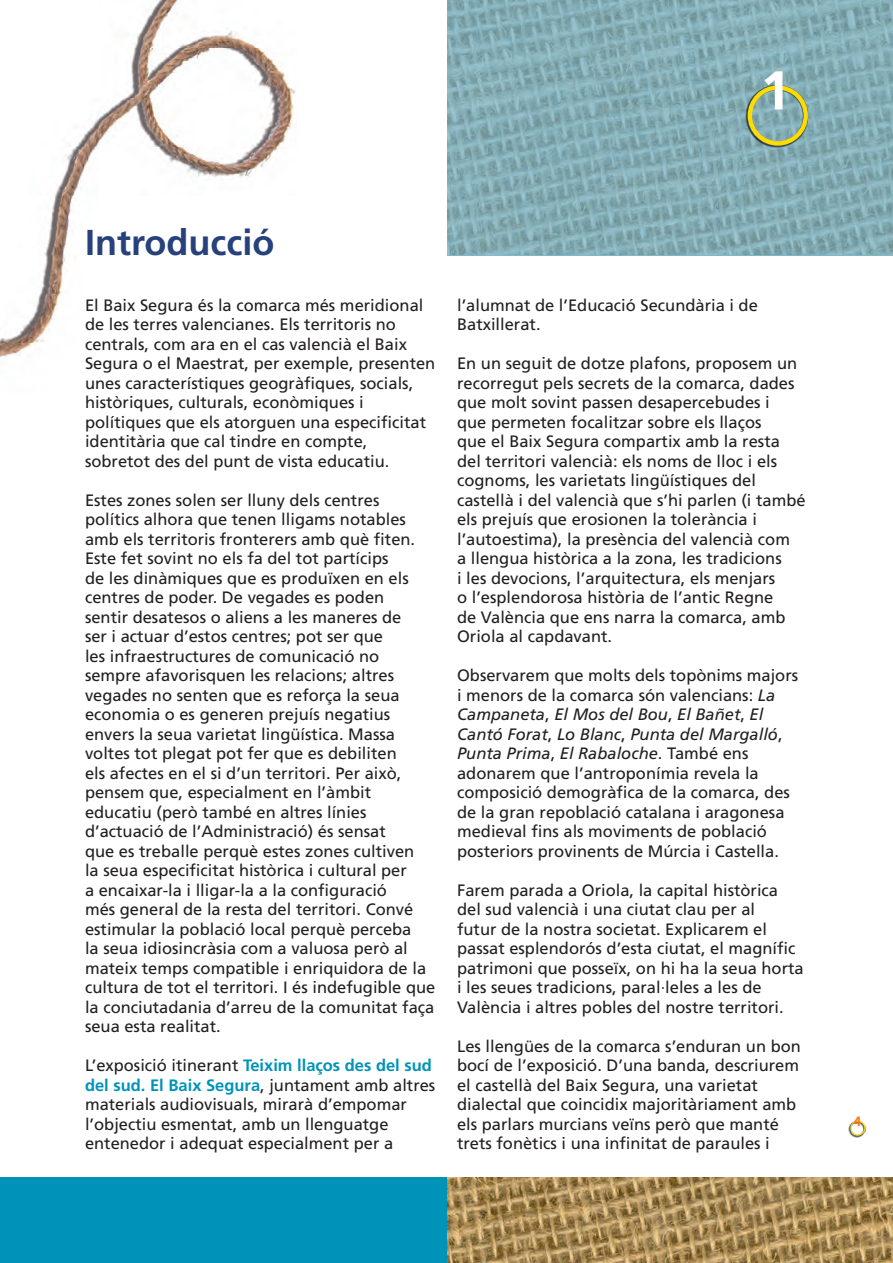
<style>
.page{position:relative;width:893px;height:1263px;background:#fff}
.page>*{position:absolute;margin:0;border:0;box-sizing:border-box;transform-origin:0 0}
.t1{font:700 54.75px "Frutiger";color:#fff}
.t2{font:700 36px "Frutiger";color:#27417c}
.t3{font:16.5px/19.5px "Frutiger";color:#231f20}
.t4{font:700 13.5px "Frutiger";color:#f47921}
.s1{font-weight:700;color:#0093ba}
.s2{font-style:italic}
</style>
<div class="page">
<img style="left:447px;top:0;width:446px;height:255px">
<img style="left:446px;top:1178px;width:447px;height:85px">
<div style="left:0;top:1178px;width:446px;height:85px;background:#0093ba"></div>
<img style="left:0;top:0;width:297px;height:358px">
<img style="left:849px;top:1121px;width:16px;height:16px">
<div style="left:850px;top:1120px;width:15px;height:15px;border:1px solid #ffdc01;border-radius:50%"></div>
<img style="left:746px;top:85px;width:62px;height:62px">
<div style="left:748px;top:85px;width:60px;height:61px;border:4px solid #ffdc01;border-radius:50%"></div>
<h1 class="t1" style="left:760px;top:58px;width:32px">1</h1>
<h2 class="t2" style="left:85px;top:221px;width:191px">Introducció</h2>
<p class="t3" style="left:85px;top:295px;width:352px">El Baix Segura és la comarca més meridional de les terres valencianes. Els territoris no centrals, com ara en el cas valencià el Baix Segura o el Maestrat, per exemple, presenten unes característiques geogràfiques, socials, històriques, culturals, econòmiques i polítiques que els atorguen una especificitat identitària que cal tindre en compte, sobretot des del punt de vista educatiu.</p>
<p class="t3" style="left:85px;top:490px;width:352px">Estes zones solen ser lluny dels centres polítics alhora que tenen lligams notables amb els territoris fronterers amb què fiten.<br>Este fet sovint no els fa del tot partícips<br>de les dinàmiques que es produïxen en els centres de poder. De vegades es poden<br>sentir desatesos o aliens a les maneres de<br>ser i actuar d’estos centres; pot ser que<br>les infraestructures de comunicació no sempre afavorisquen les relacions; altres vegades no senten que es reforça la seua economia o es generen prejuís negatius envers la seua varietat lingüística. Massa voltes tot plegat pot fer que es debiliten<br>els afectes en el si d’un territori. Per això, pensem que, especialment en l’àmbit educatiu (però també en altres línies d’actuació de l’Administració) és sensat<br>que es treballe perquè estes zones cultiven<br>la seua especificitat històrica i cultural per<br>a encaixar-la i lligar-la a la configuració<br>més general de la resta del territori. Convé estimular la població local perquè perceba<br>la seua idiosincràsia com a valuosa però al mateix temps compatible i enriquidora de la cultura de tot el territori. I és indefugible que la conciutadania d’arreu de la comunitat faça seua esta realitat.</p>
<p class="t3" style="left:85px;top:1055px;width:352px">L’exposició itinerant <span class="s1">Teixim llaços des del sud del sud. El Baix Segura</span>, juntament amb altres materials audiovisuals, mirarà d’empomar l’objectiu esmentat, amb un llenguatge entenedor i adequat especialment per a</p>
<p class="t3" style="left:457px;top:295px;width:302px">l’alumnat de l’Educació Secundària i de<br>Batxillerat.</p>
<p class="t3" style="left:457px;top:353px;width:350px">En un seguit de dotze plafons, proposem un recorregut pels secrets de la comarca, dades que molt sovint passen desapercebudes i<br>que permeten focalitzar sobre els llaços<br>que el Baix Segura compartix amb la resta del territori valencià: els noms de lloc i els cognoms, les varietats lingüístiques del castellà i del valencià que s’hi parlen (i també els prejuís que erosionen la tolerància i l’autoestima), la presència del valencià com<br>a llengua històrica a la zona, les tradicions<br>i les devocions, l’arquitectura, els menjars<br>o l’esplendorosa història de l’antic Regne<br>de València que ens narra la comarca, amb Oriola al capdavant.</p>
<p class="t3" style="left:457px;top:666px;width:343px">Observarem que molts dels topònims majors i menors de la comarca són valencians: <span class="s2">La Campaneta</span>, <span class="s2">El Mos del Bou</span>, <span class="s2">El Bañet</span>, <span class="s2">El Cantó Forat</span>, <span class="s2">Lo Blanc</span>, <span class="s2">Punta del Margalló</span>, <span class="s2">Punta Prima</span>, <span class="s2">El Rabaloche</span>. També ens adonarem que l’antroponímia revela la composició demogràfica de la comarca, des de la gran repoblació catalana i aragonesa medieval fins als moviments de població posteriors provinents de Múrcia i Castella.</p>
<p class="t3" style="left:457px;top:880px;width:348px">Farem parada a Oriola, la capital històrica del sud valencià i una ciutat clau per al<br>futur de la nostra societat. Explicarem el passat esplendorós d’esta ciutat, el magnífic patrimoni que posseïx, on hi ha la seua horta i les seues tradicions, paral·leles a les de València i altres pobles del nostre territori.</p>
<p class="t3" style="left:457px;top:1036px;width:345px">Les llengües de la comarca s’enduran un bon bocí de l’exposició. D’una banda, descriurem el castellà del Baix Segura, una varietat dialectal que coincidix majoritàriament amb els parlars murcians veïns però que manté trets fonètics i una infinitat de paraules i</p>
<p class="t4" style="left:854px;top:1114px;width:9px">4</p>
</div>
